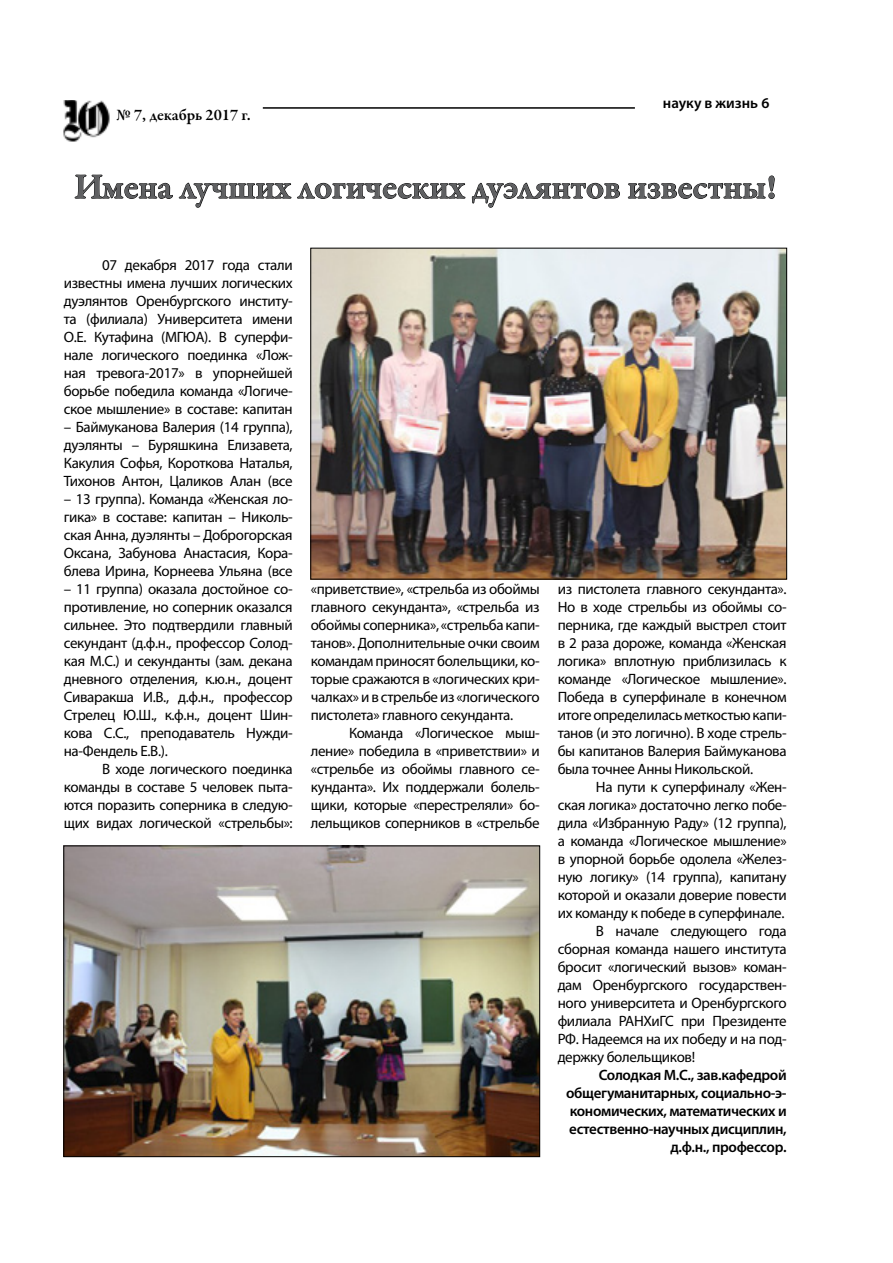
<style>
.page{position:relative;width:893px;height:1263px;background:#fff}
.page>*{position:absolute;margin:0;border:0;box-sizing:border-box;transform-origin:0 0}
.t1{font:600 36px "Garamond Premr Pro";color:#5f6062}
.t2{font:600 16.5px "Garamond Premr Pro";color:#000}
.t3{font:15px/18px "Myriad Pro";letter-spacing:-.025em;color:#000;text-align:justify}
.t4{font:600 15px/18px "Myriad Pro";letter-spacing:-.025em;color:#000;text-align:right}
.t5{font:600 15px "Myriad Pro";color:#000}
</style>
<div class="page">
<img style="left:64px;top:100px;width:45px;height:41px">
<hr style="left:263px;top:107px;width:372px;height:2px;background:#000">
<svg style="left:74px;top:174px;width:99px;height:25px"></svg>
<svg style="left:179px;top:182px;width:287px;height:26px"></svg>
<svg style="left:472px;top:182px;width:148px;height:26px"></svg>
<svg style="left:628px;top:175px;width:147px;height:24px"></svg>
<img style="left:65px;top:847px;width:473px;height:308px">
<div style="left:63px;top:845px;width:477px;height:312px;border:1px solid #000"></div>
<img style="left:312px;top:250px;width:473px;height:327px">
<div style="left:310px;top:248px;width:477px;height:331px;border:1px solid #000"></div>
<p class="t2" style="left:117px;top:105px;width:136px">№ 7, декабрь 2017 г.</p>
<p class="t5" style="left:663px;top:93px;width:108px">науку в жизнь 6</p>
<h1 class="t1" style="left:74px;top:165px;width:704px">Имена лучших логических дуэлянтов известны!</h1>
<p class="t3" style="left:64px;top:256px;width:230px;text-indent:38px">07 декабря 2017 года стали известны имена лучших логических дуэлянтов Оренбургского институ&shy;та (филиала) Университета имени О.Е. Кутафина (МГЮА). В суперфи&shy;нале логического поединка «Лож&shy;ная тревога-2017» в упорнейшей борьбе победила команда «Логиче&shy;ское мышление» в составе: капитан</p>
<p class="t3" style="left:64px;top:418px;width:230px">– Баймуканова Валерия (14 группа), дуэлянты – Буряшкина Елизавета, Какулия Софья, Короткова Наталья, Тихонов Антон, Цаликов Алан (все</p>
<p class="t3" style="left:64px;top:490px;width:230px">– 13 группа). Команда «Женская ло&shy;гика» в составе: капитан – Николь&shy;ская Анна, дуэлянты – Доброгорская Оксана, Забунова Анастасия, Кора&shy;блева Ирина, Корнеева Ульяна (все</p>
<p class="t3" style="left:64px;top:580px;width:230px">– 11 группа) оказала достойное со&shy;противление, но соперник оказался сильнее. Это подтвердили главный секундант (д.ф.н., профессор Солод&shy;кая М.С.) и секунданты (зам. декана дневного отделения, к.ю.н., доцент Сиваракша И.В., д.ф.н., профессор Стрелец Ю.Ш., к.ф.н., доцент Шин&shy;кова С.С., преподаватель Нужди&shy;на-Фендель Е.В.).</p>
<p class="t3" style="left:64px;top:760px;width:230px;text-indent:38px">В ходе логического поединка команды в составе 5 человек пыта&shy;ются поразить соперника в следую&shy;щих видах логической «стрельбы»:</p>
<p class="t3" style="left:311px;top:580px;width:230px">«приветствие», «стрельба из обоймы главного секунданта», «стрельба из обоймы соперника», «стрельба капи&shy;танов». Дополнительные очки своим командам приносят болельщики, ко&shy;торые сражаются в «логических кри&shy;чалках» и в стрельбе из «логического пистолета» главного секунданта.</p>
<p class="t3" style="left:311px;top:724px;width:230px;text-indent:38px">Команда «Логическое мыш&shy;ление» победила в «приветствии» и «стрельбе из обоймы главного се&shy;кунданта». Их поддержали болель&shy;щики, которые «перестреляли» бо&shy;лельщиков соперников в «стрельбе</p>
<p class="t3" style="left:558px;top:580px;width:230px">из пистолета главного секунданта».<br>Но в ходе стрельбы из обоймы со&shy;перника, где каждый выстрел стоит в 2 раза дороже, команда «Женская логика» вплотную приблизилась к команде «Логическое мышление».<br>Победа в суперфинале в конечном итоге определилась меткостью капи&shy;танов (и это логично). В ходе стрель&shy;бы капитанов Валерия Баймуканова была точнее Анны Никольской.</p>
<p class="t3" style="left:596px;top:778px;width:192px">На пути к суперфиналу «Жен-</p>
<p class="t3" style="left:558px;top:796px;width:230px">ская логика» достаточно легко побе-</p>
<p class="t3" style="left:558px;top:814px;width:230px">дила «Избранную Раду» (12 группа),</p>
<p class="t3" style="left:558px;top:832px;width:230px">а команда «Логическое мышление»</p>
<p class="t3" style="left:558px;top:850px;width:230px">в упорной борьбе одолела «Желез-</p>
<p class="t3" style="left:558px;top:868px;width:230px">ную логику» (14 группа), капитану</p>
<p class="t3" style="left:558px;top:886px;width:230px">которой и оказали доверие повести</p>
<p class="t3" style="left:558px;top:904px;width:228px">их команду к победе в суперфинале.</p>
<p class="t3" style="left:596px;top:922px;width:192px">В начале следующего года</p>
<p class="t3" style="left:558px;top:940px;width:230px">сборная команда нашего института</p>
<p class="t3" style="left:558px;top:958px;width:230px">бросит «логический вызов» коман-</p>
<p class="t3" style="left:558px;top:976px;width:230px">дам Оренбургского государствен-</p>
<p class="t3" style="left:558px;top:994px;width:230px">ного университета и Оренбургского</p>
<p class="t3" style="left:558px;top:1012px;width:230px">филиала РАНХиГС при Президенте</p>
<p class="t3" style="left:558px;top:1030px;width:230px">РФ. Надеемся на их победу и на под-</p>
<p class="t3" style="left:558px;top:1048px;width:139px">держку болельщиков!</p>
<p class="t4" style="left:566px;top:1066px;width:222px">Солодкая М.С., зав.кафедрой общегуманитарных, социально-э&shy;кономических, математических и естественно-научных дисциплин, д.ф.н., профессор.</p>
</div>
